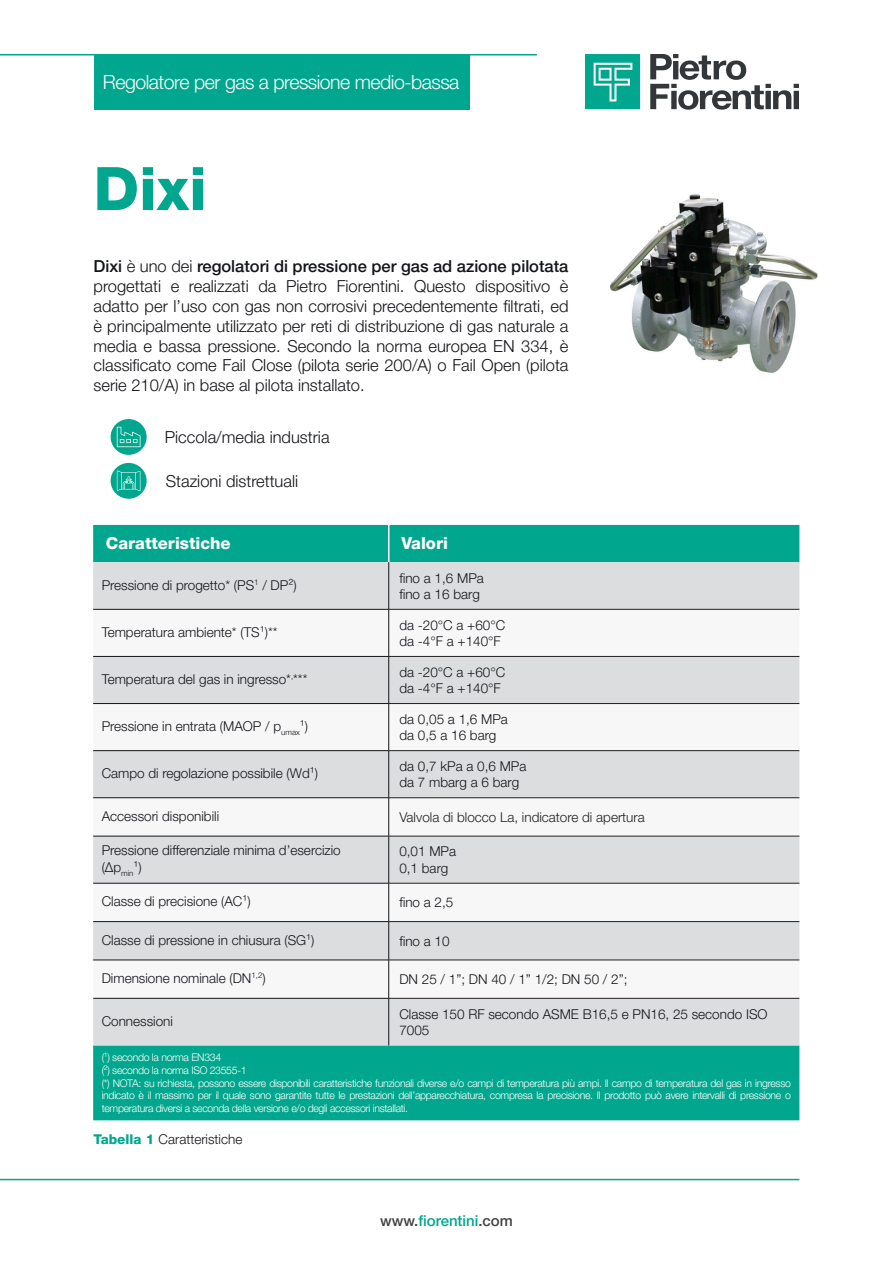
<style>
.page{position:relative;width:893px;height:1263px;background:#fff}
.page>*{position:absolute;margin:0;border:0;box-sizing:border-box;transform-origin:0 0}
.Titolo_Capitolo{font:800 60px "Helvetica Neue LT Pro";color:#00a78e}
.t1{font:300 19.5px "Helvetica Neue LT Pro";letter-spacing:-.025em;color:#fff}
.Testo{font:300 16.5px/19.8px "Helvetica Neue LT Pro";color:#121418;text-align:justify}
.titoli_tabella_bianco{font:800 16.5px "Helvetica Neue LT Pro";color:#fff}
.titoletto_technische{font:500 15px "Helvetica Neue LT Pro";color:#00a78e}
.testo_tabella{font:300 13.5px/16.2px "Helvetica Neue LT Pro";color:#121418}
.testo_tabella-2{font:300 13.5px "Helvetica Neue LT Pro";color:#231f20}
.testo_tabella-3{font:300 10.5px/12.6px "Helvetica Neue LT Pro";letter-spacing:-.03em;color:#fff;text-align:justify}
.s1{font-weight:500}
.s2{font-weight:800;color:#00a78e}
.s3{color:#414243}
</style>
<div class="page">
<hr style="left:0;top:54px;width:537px;height:2px;background:#00a78e">
<hr style="left:0;top:1179px;width:799px;height:1px;background:#00a78e">
<div style="left:94px;top:55px;width:375px;height:55px;background:#00a78e"></div>
<svg style="left:650px;top:54px;width:149px;height:56px"></svg>
<svg style="left:585px;top:54px;width:55px;height:55px;background:#25b39e"></svg>
<img style="left:609px;top:193px;width:209px;height:180px">
<svg style="left:111px;top:419px;width:36px;height:36px"></svg>
<svg style="left:117px;top:427px;width:23px;height:20px"></svg>
<svg style="left:111px;top:463px;width:36px;height:36px"></svg>
<svg style="left:117px;top:470px;width:23px;height:21px"></svg>
<div style="left:93px;top:525px;width:706px;height:595px;background:#00a78e"></div>
<div style="left:93px;top:562px;width:706px;height:483px;background:#dcdddf"></div>
<svg style="left:93px;top:610px;width:706px;height:388px"></svg>
<hr style="left:388px;top:525px;width:1px;height:37px;background:#fff">
<hr style="left:388px;top:562px;width:1px;height:47px;background:#121418">
<hr style="left:93px;top:609px;width:296px;height:1px;background:#121418">
<hr style="left:388px;top:609px;width:1px;height:47px;background:#121418">
<hr style="left:93px;top:656px;width:296px;height:1px;background:#121418">
<hr style="left:388px;top:657px;width:1px;height:46px;background:#121418">
<hr style="left:93px;top:703px;width:296px;height:1px;background:#121418">
<hr style="left:388px;top:704px;width:1px;height:46px;background:#121418">
<hr style="left:93px;top:750px;width:296px;height:1px;background:#121418">
<hr style="left:388px;top:751px;width:1px;height:46px;background:#121418">
<hr style="left:93px;top:797px;width:296px;height:1px;background:#121418">
<hr style="left:388px;top:798px;width:1px;height:38px;background:#121418">
<hr style="left:93px;top:836px;width:296px;height:1px;background:#121418">
<hr style="left:388px;top:836px;width:1px;height:47px;background:#121418">
<hr style="left:93px;top:883px;width:296px;height:1px;background:#121418">
<hr style="left:388px;top:883px;width:1px;height:38px;background:#121418">
<hr style="left:93px;top:921px;width:296px;height:1px;background:#121418">
<hr style="left:388px;top:922px;width:1px;height:38px;background:#121418">
<hr style="left:93px;top:960px;width:296px;height:1px;background:#121418">
<hr style="left:388px;top:960px;width:1px;height:38px;background:#121418">
<hr style="left:93px;top:998px;width:296px;height:1px;background:#121418">
<hr style="left:388px;top:998px;width:1px;height:47px;background:#121418">
<hr style="left:389px;top:609px;width:410px;height:1px;background:#231f20">
<hr style="left:389px;top:656px;width:410px;height:1px;background:#231f20">
<hr style="left:389px;top:703px;width:410px;height:1px;background:#231f20">
<hr style="left:389px;top:750px;width:410px;height:1px;background:#231f20">
<hr style="left:389px;top:797px;width:410px;height:1px;background:#231f20">
<hr style="left:389px;top:836px;width:410px;height:1px;background:#231f20">
<hr style="left:389px;top:883px;width:410px;height:1px;background:#231f20">
<hr style="left:389px;top:921px;width:410px;height:1px;background:#231f20">
<hr style="left:389px;top:960px;width:410px;height:1px;background:#231f20">
<hr style="left:389px;top:998px;width:410px;height:1px;background:#231f20">
<h2 class="t1" style="left:103px;top:70px;width:358px">Regolatore per gas a pressione medio-bassa</h2>
<p class="Titolo_Capitolo" style="left:94px;top:153px;width:115px">Dixi</p>
<p class="Testo" style="left:94px;top:256px;width:476px"><span class="s1">Dixi</span> è uno dei <span class="s1">regolatori di pressione per gas ad azione pilotata </span>progettati e realizzati da Pietro Fiorentini. Questo dispositivo è adatto per l’uso con gas non corrosivi precedentemente filtrati, ed è principalmente utilizzato per reti di distribuzione di gas naturale a media e bassa pressione. Secondo la norma europea EN 334, è classificato come Fail Close (pilota serie 200/A) o Fail Open (pilota serie 210/A) in base al pilota installato.</p>
<p class="Testo" style="left:165px;top:427px;width:166px">Piccola/media industria</p>
<p class="Testo" style="left:166px;top:471px;width:134px">Stazioni distrettuali</p>
<p class="titoli_tabella_bianco" style="left:106px;top:534px;width:126px">Caratteristiche</p>
<p class="titoli_tabella_bianco" style="left:401px;top:534px;width:48px">Valori</p>
<p class="testo_tabella" style="left:102px;top:576px;width:196px">Pressione di progetto* (PS<sup>1</sup> / DP²)</p>
<p class="testo_tabella" style="left:399px;top:569px;width:86px">fino a 1,6 MPa</p>
<p class="testo_tabella" style="left:399px;top:585px;width:82px">fino a 16 barg</p>
<p class="testo_tabella" style="left:102px;top:623px;width:177px">Temperatura ambiente* (TS¹)**</p>
<p class="testo_tabella" style="left:399px;top:616px;width:107px">da -20°C a +60°C</p>
<p class="testo_tabella" style="left:399px;top:633px;width:103px">da -4°F a +140°F</p>
<p class="testo_tabella" style="left:102px;top:670px;width:207px">Temperatura del gas in ingresso*<sup>,</sup>***</p>
<p class="testo_tabella" style="left:399px;top:663px;width:107px">da -20°C a +60°C</p>
<p class="testo_tabella" style="left:399px;top:680px;width:103px">da -4°F a +140°F</p>
<p class="testo_tabella" style="left:102px;top:718px;width:208px">Pressione in entrata (MAOP / p<sub>umax</sub>¹)</p>
<p class="testo_tabella" style="left:399px;top:711px;width:110px">da 0,05 a 1,6 MPa</p>
<p class="testo_tabella" style="left:399px;top:727px;width:99px">da 0,5 a 16 barg</p>
<p class="testo_tabella" style="left:102px;top:765px;width:218px">Campo di regolazione possibile (Wd¹)</p>
<p class="testo_tabella" style="left:399px;top:758px;width:129px">da 0,7 kPa a 0,6 MPa</p>
<p class="testo_tabella" style="left:399px;top:774px;width:121px">da 7 mbarg a 6 barg</p>
<p class="testo_tabella" style="left:102px;top:807px;width:119px">Accessori disponibili</p>
<p class="testo_tabella-2" style="left:399px;top:809px;width:247px">Valvola di blocco La, indicatore di apertura</p>
<p class="testo_tabella" style="left:102px;top:842px;width:241px">Pressione differenziale minima d’esercizio (Δp<sub>min</sub>¹)</p>
<p class="testo_tabella" style="left:399px;top:843px;width:58px">0,01 MPa</p>
<p class="testo_tabella" style="left:399px;top:859px;width:51px">0,1 barg</p>
<p class="testo_tabella" style="left:102px;top:893px;width:151px">Classe di precisione (AC¹)</p>
<p class="testo_tabella" style="left:399px;top:894px;width:56px">fino a 2,5</p>
<p class="testo_tabella" style="left:102px;top:931px;width:214px">Classe di pressione in chiusura (SG¹)</p>
<p class="testo_tabella" style="left:399px;top:932px;width:52px">fino a 10</p>
<p class="testo_tabella" style="left:102px;top:970px;width:165px">Dimensione nominale (DN<sup>1,2</sup>)</p>
<p class="testo_tabella" style="left:399px;top:971px;width:230px">DN 25 / 1”; DN 40 / 1” 1/2; DN 50 / 2”;</p>
<p class="testo_tabella" style="left:102px;top:1012px;width:73px">Connessioni</p>
<p class="testo_tabella" style="left:399px;top:1005px;width:370px">Classe 150 RF secondo ASME B16,5 e PN16, 25 secondo ISO<br>7005</p>
<p class="testo_tabella-3" style="left:102px;top:1051px;width:121px">(¹) secondo la norma EN334</p>
<p class="testo_tabella-3" style="left:102px;top:1064px;width:147px">(²) secondo la norma ISO 23555-1</p>
<p class="testo_tabella-3" style="left:102px;top:1076px;width:691px">(*) NOTA: su richiesta, possono essere disponibili caratteristiche funzionali diverse e/o campi di temperatura più ampi. Il campo di temperatura del gas in ingresso indicato è il massimo per il quale sono garantite tutte le prestazioni dell’apparecchiatura, compresa la precisione. Il prodotto può avere intervalli di pressione o temperatura diversi a seconda della versione e/o degli accessori installati.</p>
<p class="testo_tabella" style="left:94px;top:1131px;width:150px"><span class="s2">Tabella 1</span> Caratteristiche</p>
<p class="titoletto_technische" style="left:380px;top:1211px;width:134px"><span class="s3">www.</span>fiorentini<span class="s3">.com</span></p>
</div>
